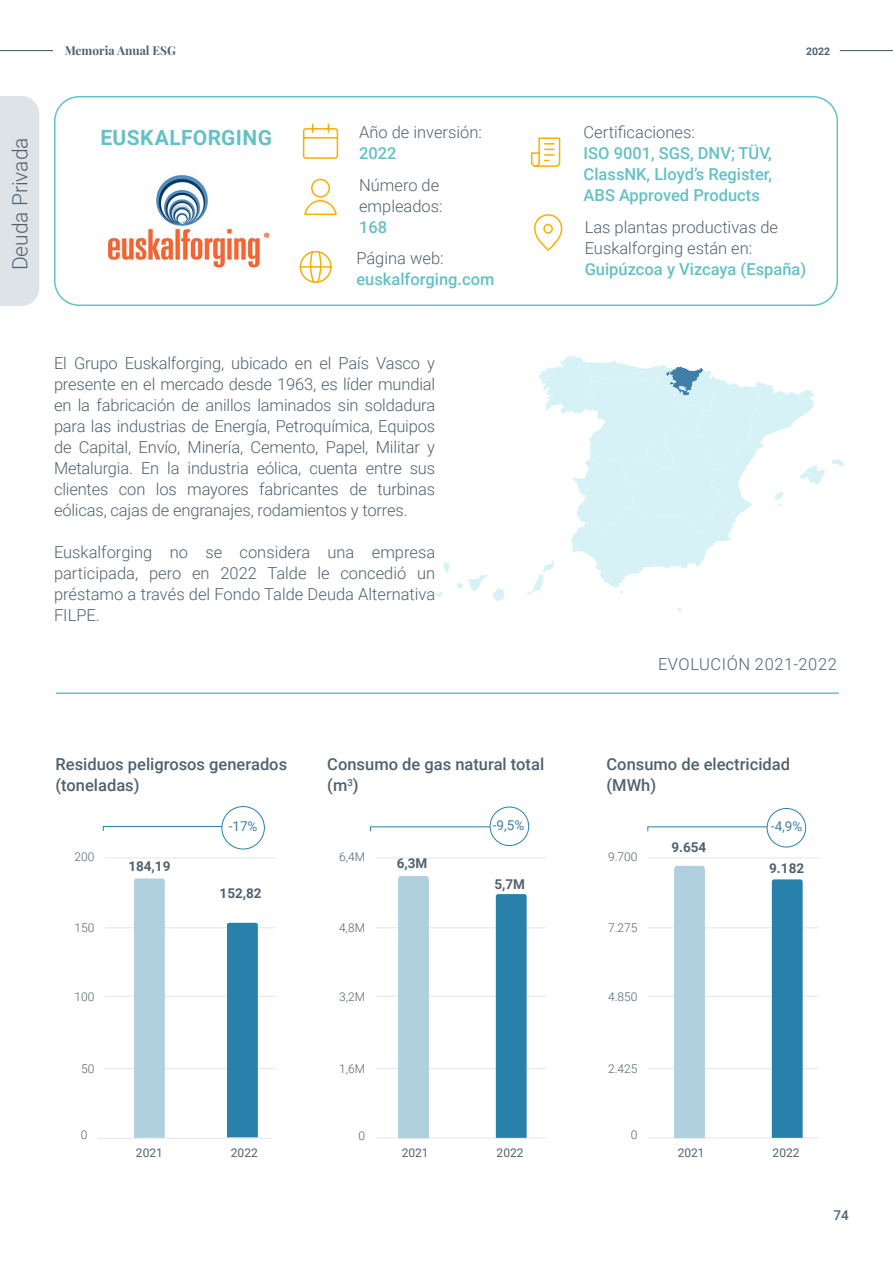
<style>
.page{position:relative;width:893px;height:1263px;background:#fff}
.page>*{position:absolute;margin:0;border:0;box-sizing:border-box;transform-origin:0 0}
.t1{font:700 21px "Roboto";letter-spacing:.02em;color:#64c1c6}
.t2{font:300 21px "Roboto";color:#51626f}
.t3{font:300 16.5px/21px "Roboto";color:#51626f;text-align:justify}
.t4{font:500 16.5px/21px "Roboto";color:#64c1c6;text-align:justify}
.t5{font:500 16.5px/21px "Roboto";color:#51626f}
.t6{font:300 16.5px "Roboto";letter-spacing:.035em;color:#51626f}
.t7{font:700 13.5px "Roboto";color:#51626f}
.t8{font:13.5px "Roboto";color:#3f7faa}
.t9{font:500 13.5px "Roboto";color:#51626f}
.t10{font:300 12px "Roboto";color:#51626f}
.t11{font:12px "Roboto";color:#51626f}
.t12{font:700 12px "Playfair Display";color:#51626f}
.t13{font:300 12px "Roboto";color:#4a606d}
.t14{font:700 10.5px "Roboto";color:#51626f}
</style>
<div class="page">
<hr style="left:840px;top:50px;width:53px;height:1px;background:#51626f">
<hr style="left:0;top:50px;width:53px;height:1px;background:#51626f">
<img style="left:107px;top:175px;width:163px;height:94px">
<div style="left:54px;top:96px;width:784px;height:210px;border:2px solid #64c1c6;border-radius:24px"></div>
<svg style="left:302px;top:123px;width:37px;height:36px"></svg>
<svg style="left:299px;top:250px;width:33px;height:33px"></svg>
<svg style="left:304px;top:178px;width:33px;height:38px"></svg>
<svg style="left:530px;top:137px;width:31px;height:30px"></svg>
<svg style="left:436px;top:355px;width:408px;height:246px"></svg>
<hr style="left:56px;top:692px;width:783px;height:2px;background:#64c1c6">
<hr style="left:648px;top:1068px;width:170px;height:1px;background:#e2e7ea">
<hr style="left:105px;top:1068px;width:170px;height:1px;background:#e2e7ea">
<hr style="left:376px;top:1068px;width:170px;height:1px;background:#e2e7ea">
<hr style="left:376px;top:1138px;width:170px;height:1px;background:#e2e7ea">
<hr style="left:648px;top:1137px;width:170px;height:1px;background:#e2e7ea">
<hr style="left:648px;top:996px;width:170px;height:1px;background:#e2e7ea">
<hr style="left:105px;top:996px;width:170px;height:1px;background:#e2e7ea">
<hr style="left:376px;top:996px;width:170px;height:1px;background:#e2e7ea">
<hr style="left:648px;top:927px;width:170px;height:1px;background:#e2e7ea">
<hr style="left:105px;top:927px;width:170px;height:1px;background:#e2e7ea">
<hr style="left:376px;top:927px;width:170px;height:1px;background:#e2e7ea">
<hr style="left:648px;top:857px;width:170px;height:1px;background:#e2e7ea">
<hr style="left:105px;top:857px;width:170px;height:1px;background:#e2e7ea">
<hr style="left:376px;top:857px;width:170px;height:1px;background:#e2e7ea">
<div style="left:398px;top:876px;width:31px;height:262px;background:#b0d0de"></div>
<div style="left:674px;top:866px;width:31px;height:272px;background:#b0d0de"></div>
<div style="left:496px;top:894px;width:31px;height:244px;background:#2781ab"></div>
<div style="left:772px;top:879px;width:31px;height:259px;background:#2781ab"></div>
<div style="left:490px;top:807px;width:39px;height:39px;border:1px solid #2781ab;border-radius:50%"></div>
<div style="left:767px;top:808px;width:39px;height:39px;border:1px solid #2781ab;border-radius:50%"></div>
<hr style="left:98px;top:1138px;width:174px;height:1px;background:#e2e7ea">
<div style="left:134px;top:878px;width:31px;height:260px;background:#b0d0de"></div>
<div style="left:227px;top:923px;width:31px;height:214px;background:#2781ab"></div>
<div style="left:221px;top:806px;width:44px;height:43px;border:1px solid #2781ab;border-radius:50%"></div>
<svg style="left:647px;top:826px;width:121px;height:6px"></svg>
<svg style="left:370px;top:826px;width:121px;height:6px"></svg>
<svg style="left:103px;top:826px;width:120px;height:6px"></svg>
<svg style="left:534px;top:214px;width:29px;height:37px"></svg>
<div style="left:0;top:96px;width:39px;height:210px;background:#dde3e7"></div>
<p class="t12" style="left:65px;top:41px;width:113px">Memoria Anual ESG</p>
<p class="t14" style="left:806px;top:44px;width:26px">2022</p>
<p class="t2" style="left:5px;top:270px;width:134px;rotate:-90deg">Deuda Privada</p>
<p class="t1" style="left:100px;top:123px;width:173px">EUSKALFORGING</p>
<p class="t3" style="left:359px;top:121px;width:124px">Año de inversión:</p>
<p class="t4" style="left:359px;top:142px;width:39px">2022</p>
<p class="t3" style="left:359px;top:174px;width:85px">Número de empleados:</p>
<p class="t4" style="left:359px;top:216px;width:30px">168</p>
<p class="t3" style="left:356px;top:247px;width:89px">Página web:</p>
<p class="t4" style="left:356px;top:268px;width:140px">euskalforging.com</p>
<p class="t3" style="left:54px;top:352px;width:383px">El Grupo Euskalforging, ubicado en el País Vasco y presente en el mercado desde 1963, es líder mundial en la fabricación de anillos laminados sin soldadura para las industrias de Energía, Petroquímica, Equipos de Capital, Envío, Minería, Cemento, Papel, Militar y Metalurgia. En la industria eólica, cuenta entre sus clientes con los mayores fabricantes de turbinas eólicas, cajas de engranajes, rodamientos y torres.</p>
<p class="t3" style="left:54px;top:541px;width:383px">Euskalforging no se considera una empresa participada, pero en 2022 Talde le concedió un préstamo a través del Fondo Talde Deuda Alternativa FILPE.</p>
<p class="t3" style="left:584px;top:121px;width:113px">Certificaciones:</p>
<p class="t4" style="left:584px;top:142px;width:190px">ISO 9001, SGS, DNV; TÜV, ClassNK, Lloyd’s Register, ABS Approved Products</p>
<p class="t3" style="left:585px;top:216px;width:195px">Las plantas productivas de<br>Euskalforging están en:</p>
<p class="t4" style="left:585px;top:258px;width:223px">Guipúzcoa y Vizcaya (España)</p>
<p class="t6" style="left:658px;top:652px;width:180px">EVOLUCIÓN 2021-2022</p>
<p class="t5" style="left:56px;top:753px;width:233px">Residuos peligrosos generados (toneladas)</p>
<p class="t5" style="left:327px;top:753px;width:218px">Consumo de gas natural total (m<sup>3</sup>)</p>
<p class="t5" style="left:606px;top:753px;width:185px">Consumo de electricidad (MWh)</p>
<p class="t8" style="left:229px;top:817px;width:30px">-17%</p>
<p class="t8" style="left:493px;top:816px;width:33px">-9,5%</p>
<p class="t10" style="left:75px;top:848px;width:21px">200</p>
<p class="t10" style="left:339px;top:848px;width:27px">6,4M</p>
<p class="t10" style="left:608px;top:848px;width:31px">9.700</p>
<p class="t7" style="left:397px;top:853px;width:32px">6,3M</p>
<p class="t7" style="left:128px;top:856px;width:44px">184,19</p>
<p class="t7" style="left:220px;top:884px;width:44px">152,82</p>
<p class="t7" style="left:494px;top:874px;width:32px">5,7M</p>
<p class="t10" style="left:75px;top:919px;width:21px">150</p>
<p class="t10" style="left:339px;top:919px;width:27px">4,8M</p>
<p class="t10" style="left:608px;top:919px;width:31px">7.275</p>
<p class="t10" style="left:75px;top:988px;width:21px">100</p>
<p class="t10" style="left:339px;top:988px;width:27px">3,2M</p>
<p class="t10" style="left:608px;top:988px;width:31px">4.850</p>
<p class="t10" style="left:81px;top:1060px;width:15px">50</p>
<p class="t10" style="left:339px;top:1060px;width:27px">1,6M</p>
<p class="t10" style="left:608px;top:1060px;width:31px">2.425</p>
<p class="t13" style="left:81px;top:1126px;width:8px">0</p>
<p class="t13" style="left:358px;top:1127px;width:8px">0</p>
<p class="t13" style="left:631px;top:1126px;width:8px">0</p>
<p class="t7" style="left:671px;top:838px;width:36px">9.654</p>
<p class="t8" style="left:771px;top:817px;width:33px">-4,9%</p>
<p class="t7" style="left:769px;top:859px;width:36px">9.182</p>
<p class="t11" style="left:136px;top:1144px;width:28px">2021</p>
<p class="t11" style="left:231px;top:1144px;width:28px">2022</p>
<p class="t11" style="left:402px;top:1144px;width:28px">2021</p>
<p class="t11" style="left:497px;top:1144px;width:28px">2022</p>
<p class="t11" style="left:678px;top:1144px;width:28px">2021</p>
<p class="t11" style="left:773px;top:1144px;width:28px">2022</p>
<p class="t9" style="left:833px;top:1205px;width:17px">74</p>
</div>
